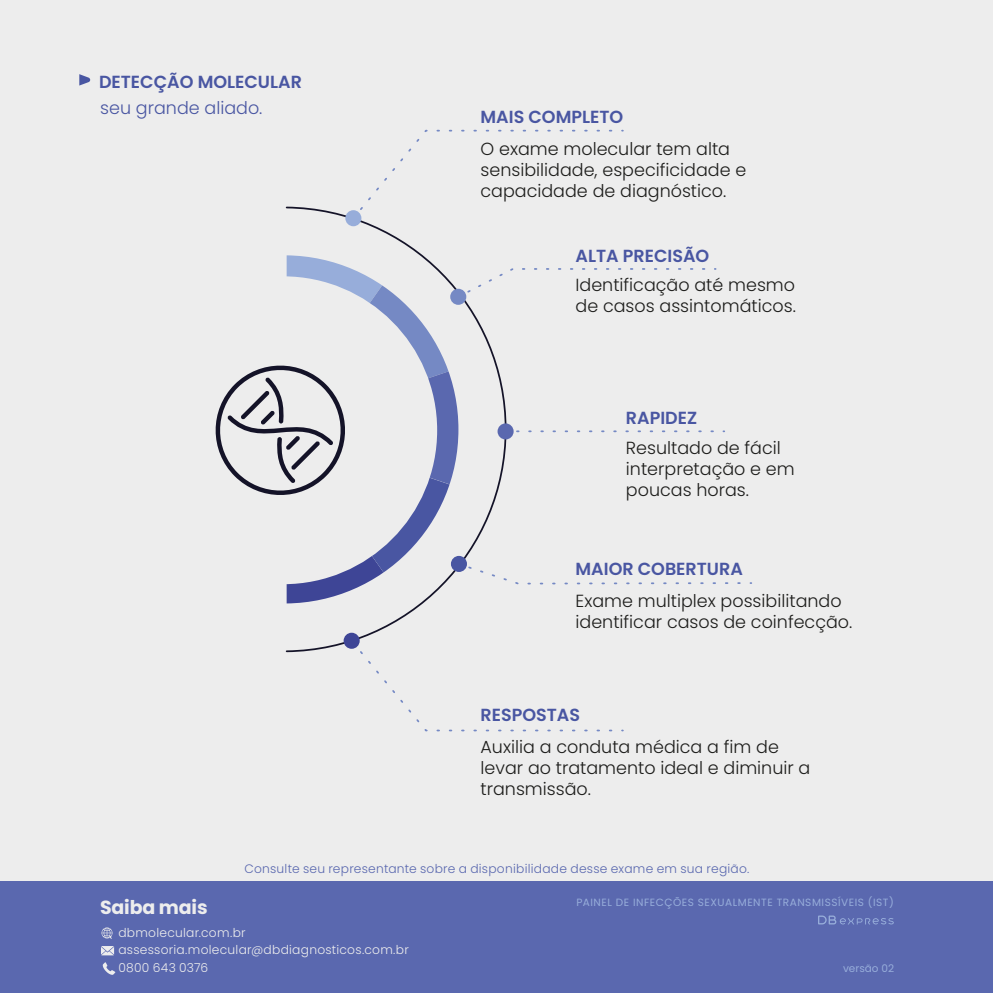
<style>
.page{position:relative;width:993px;height:993px;background:#fff}
.page>*{position:absolute;margin:0;border:0;box-sizing:border-box;transform-origin:0 0}
.t1{font:700 18.9px "Poppins";letter-spacing:-.01em;color:#ededed}
.t2{font:300 17.5px/21px "Poppins";color:#1d1d1b}
.t3{font:600 17.5px "Poppins";color:#4956a2}
.t4{font:300 17.5px "Poppins";color:#4956a2}
.t5{font:300 12.25px/17.2px "Poppins";letter-spacing:.02em;color:#ededed}
.t6{font:300 12.25px "Poppins";letter-spacing:.02em;color:#5a68af}
.t7{font:10.5px "Poppins";letter-spacing:.05em;color:#97adda}
.t8{font:10.5px "Poppins";color:#97adda}
</style>
<div class="page">
<div style="left:0;top:0;width:992px;height:992px;background:#ededed"></div>
<div style="left:0;top:881px;width:992px;height:111px;background:#5a68af"></div>
<svg style="left:79px;top:74px;width:11px;height:12px"></svg>
<svg style="left:516px;top:430px;width:208px;height:2px"></svg>
<svg style="left:368px;top:129px;width:60px;height:72px"></svg>
<svg style="left:437px;top:130px;width:185px;height:1px"></svg>
<svg style="left:360px;top:653px;width:68px;height:79px"></svg>
<svg style="left:437px;top:729px;width:185px;height:2px"></svg>
<svg style="left:510px;top:268px;width:205px;height:3px"></svg>
<svg style="left:515px;top:582px;width:236px;height:3px"></svg>
<svg style="left:285px;top:206px;width:222px;height:447px"></svg>
<div style="left:345px;top:210px;width:16px;height:16px;background:#97adda;border-radius:50%"></div>
<div style="left:450px;top:289px;width:16px;height:16px;background:#7589c4;border-radius:50%"></div>
<div style="left:497px;top:423px;width:16px;height:16px;background:#5a68af;border-radius:50%"></div>
<div style="left:451px;top:555px;width:16px;height:16px;background:#4956a2;border-radius:50%"></div>
<div style="left:343px;top:632px;width:16px;height:16px;background:#3e4596;border-radius:50%"></div>
<svg style="left:215px;top:255px;width:244px;height:348px"></svg>
<svg style="left:101px;top:927px;width:11px;height:11px"></svg>
<svg style="left:103px;top:962px;width:12px;height:12px"></svg>
<svg style="left:101px;top:946px;width:13px;height:9px"></svg>
<svg style="left:818px;top:915px;width:75px;height:9px"></svg>
<p class="t3" style="left:99px;top:72px;width:204px">DETECÇÃO MOLECULAR</p>
<p class="t4" style="left:100px;top:97px;width:164px">seu grande aliado.</p>
<p class="t3" style="left:480px;top:106px;width:144px">MAIS COMPLETO</p>
<p class="t2" style="left:480px;top:138px;width:267px">O exame molecular tem alta sensibilidade, especificidade e capacidade de diagnóstico.</p>
<p class="t3" style="left:575px;top:246px;width:135px">ALTA PRECISÃO</p>
<p class="t2" style="left:575px;top:274px;width:222px">Identificação até mesmo de casos assintomáticos.</p>
<p class="t3" style="left:625px;top:407px;width:73px">RAPIDEZ</p>
<p class="t2" style="left:625px;top:437px;width:170px">Resultado de fácil interpretação e em poucas horas.</p>
<p class="t3" style="left:575px;top:558px;width:169px">MAIOR COBERTURA</p>
<p class="t2" style="left:575px;top:589px;width:278px">Exame multiplex possibilitando identificar casos de coinfecção.</p>
<p class="t3" style="left:480px;top:704px;width:101px">RESPOSTAS</p>
<p class="t2" style="left:480px;top:735px;width:331px">Auxilia a conduta médica a fim de levar ao tratamento ideal e diminuir a transmissão.</p>
<p class="t6" style="left:244px;top:861px;width:506px">Consulte seu representante sobre a disponibilidade desse exame em sua região.</p>
<p class="t1" style="left:100px;top:896px;width:109px">Saiba mais</p>
<p class="t7" style="left:576px;top:895px;width:319px">PAINEL DE INFECÇÕES SEXUALMENTE TRANSMISSÍVEIS (IST)</p>
<p class="t5" style="left:118px;top:924px;width:292px">dbmolecular.com.br assessoria.molecular@dbdiagnosticos.com.br<br>0800 643 0376</p>
<p class="t8" style="left:842px;top:962px;width:53px">versão 02</p>
</div>
